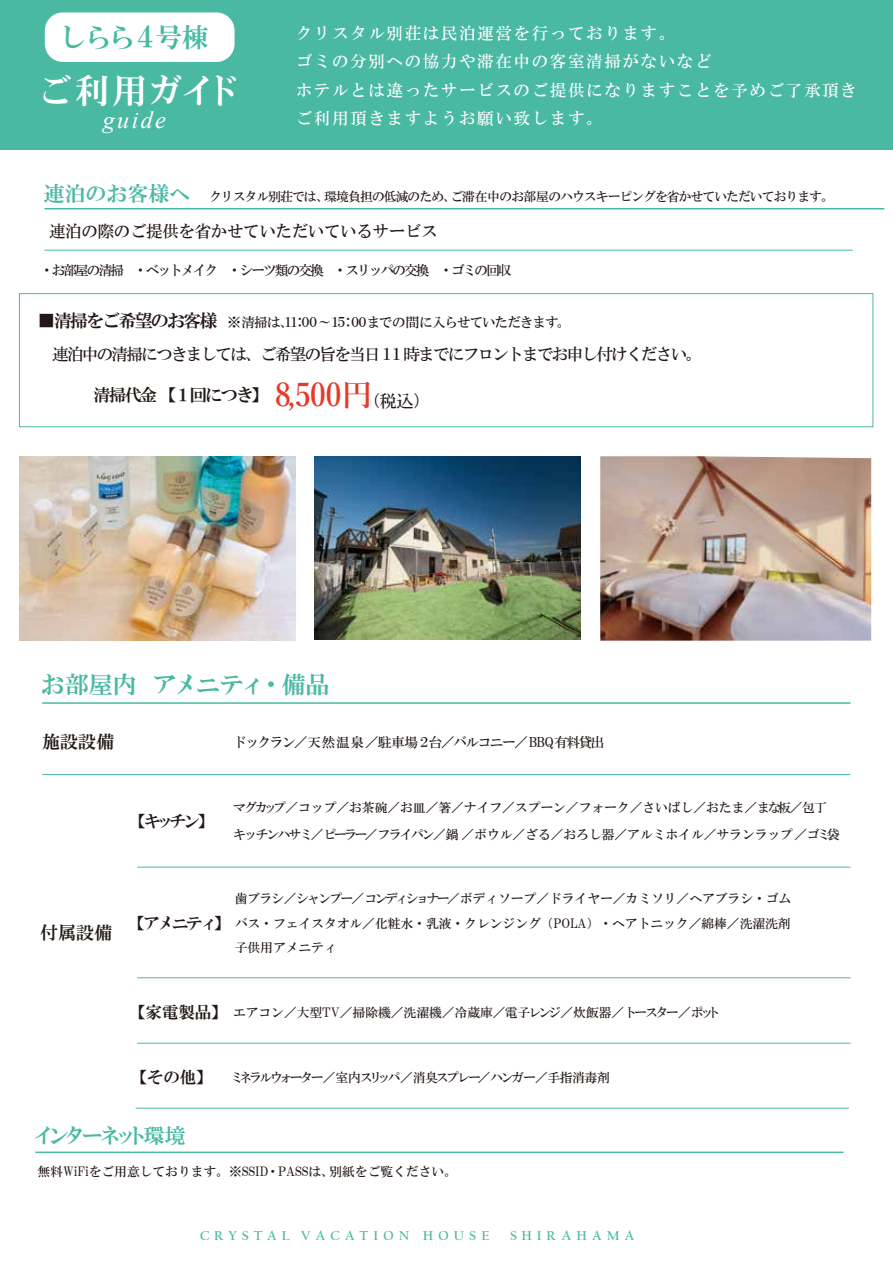
<style>
.page{position:relative;width:893px;height:1263px;background:#fff}
.page>*{position:absolute;margin:0;border:0;box-sizing:border-box;transform-origin:0 0}
.t1{font:34.65px "HGS Mincho E";color:#fff}
.t2{font:27px "HGS Mincho E";color:#49b9a2}
.t3{font:italic 24.15px "Times New Roman";letter-spacing:.1em;color:#fff}
.t4{font:24px "HGS Mincho E";color:#49b9a2}
.t5{font:21px "HGS Mincho E";letter-spacing:-.21em;color:#49b9a2}
.t6{font:18px "HGS Mincho E";letter-spacing:-.1em;color:#221815}
.t7{font:17.25px "HGS Mincho E";letter-spacing:-.1em;color:#221815}
.t8{font:16.5px/28.5px "HGS Mincho B";letter-spacing:.1em;color:#fff}
.t9{font:16.5px "HGS Mincho B";letter-spacing:-.1em;color:#221815}
.t10{font:16.5px "HGS Mincho B";letter-spacing:-.02em;color:#221815}
.t11{font:16.5px "HGS Mincho E";letter-spacing:-.14em;color:#221815}
.t12{font:13.5px "HGS Mincho B";letter-spacing:-.13em;color:#221815}
.t13{font:13.5px "HGS Mincho B";letter-spacing:-.07em;color:#221815}
.t14{font:13.5px "HGS Mincho B";letter-spacing:-.095em;color:#221815}
.t15{font:700 13.5px "Californian FB";letter-spacing:.385em;color:#49b9a2}
.t16{font:12.75px/24.3px "HGS Mincho B";color:#221815}
.t17{font:12.75px "HGS Mincho B";letter-spacing:-.07em;color:#221815}
.t18{font:12.75px "HGS Mincho B";letter-spacing:-.165em;color:#221815}
.s1{font-size:29.7px}
.s2{font-family:"HGS Mincho E";font-size:21px;color:#49b9a2}
.s3{font-family:"Yu Mincho";font-weight:600;font-size:33px;color:#e83929}
.s4{font-family:"Yu Mincho";font-weight:600;font-size:30px;color:#e83929}
.s5{font-family:"HGS Mincho B"}
.s6{font-family:"HGS Mincho E";font-size:16.5px}
</style>
<div class="page">
<img style="left:19px;top:456px;width:277px;height:184px">
<div style="left:0;top:0;width:893px;height:150px;background:#49b9a2"></div>
<hr style="left:42px;top:702px;width:808px;height:2px;background:#49b9a2">
<hr style="left:42px;top:774px;width:808px;height:1px;background:#49b9a2">
<hr style="left:137px;top:867px;width:713px;height:1px;background:#49b9a2">
<hr style="left:137px;top:977px;width:713px;height:1px;background:#49b9a2">
<hr style="left:136px;top:1108px;width:713px;height:1px;background:#49b9a2">
<hr style="left:137px;top:1043px;width:713px;height:1px;background:#49b9a2">
<hr style="left:45px;top:250px;width:808px;height:1px;background:#49b9a2">
<hr style="left:45px;top:208px;width:839px;height:1px;background:#49b9a2">
<div style="left:19px;top:293px;width:854px;height:134px;border:1px solid #49b9a2"></div>
<div style="left:45px;top:12px;width:190px;height:50px;background:#fff;border-radius:18px"></div>
<hr style="left:35px;top:1151px;width:808px;height:2px;background:#49b9a2">
<img style="left:315px;top:456px;width:265px;height:184px">
<img style="left:600px;top:456px;width:271px;height:185px">
<h2 class="t2" style="left:58px;top:23px;width:152px">しらら<span class="s1">４</span>号棟</h2>
<h1 class="t1" style="left:38px;top:73px;width:203px">ご利用ガイド</h1>
<h3 class="t3" style="left:103px;top:103px;width:65px">guide</h3>
<p class="t8" style="left:296px;top:18px;width:563px">クリスタル別荘は民泊運営を行っております。<br>ゴミの分別への協力や滞在中の客室清掃がないなど<br>ホテルとは違ったサービスのご提供になりますことを予めご了承頂きご利用頂きますようお願い致します。</p>
<p class="t17" style="left:43px;top:190px;width:792px"><span class="s2">連泊のお客様へ</span> クリスタル別荘では、環境負担の低減のため、ご滞在中のお部屋のハウスキーピングを省かせていただいております。</p>
<p class="t10" style="left:49px;top:222px;width:390px">連泊の際のご提供を省かせていただいているサービス</p>
<p class="t12" style="left:40px;top:263px;width:473px">・お部屋の清掃　・ベットメイク　・シーツ類の交換　・スリッパの交換　・ゴミの回収</p>
<h3 class="t6" style="left:37px;top:311px;width:182px">■清掃をご希望のお客様</h3>
<p class="t9" style="left:52px;top:346px;width:651px">連泊中の清掃につきましては、ご希望の旨を当日１１時までにフロントまでお申し付けください。</p>
<p class="t13" style="left:228px;top:315px;width:344px">※清掃は、１１：００～１５：００までの間に入らせていただきます。</p>
<h3 class="t7" style="left:93px;top:386px;width:338px">清掃代金【１回につき】 <span class="s3">8,500</span><span class="s4">円</span><span class="s5">（税込）</span></h3>
<h3 class="t4" style="left:41px;top:673px;width:290px">お部屋内 アメニティ・備品</h3>
<h3 class="t6" style="left:42px;top:733px;width:73px">施設設備</h3>
<p class="t14" style="left:233px;top:735px;width:373px">ドックラン／天然温泉／駐車場２台／バルコニー／ BBQ有料貸出</p>
<h3 class="t6" style="left:40px;top:923px;width:73px">付属設備</h3>
<p class="t11" style="left:129px;top:812px;width:87px">【キッチン】</p>
<p class="t16" style="left:233px;top:794px;width:608px;line-height:27.3px">マグカップ／コップ／お茶碗／お皿／箸／ナイフ／スプーン／フォーク／さいばし／おたま／まな板／包丁キッチンハサミ／ピーラー／フライパン／鍋／ボウル／ざる／おろし器／アルミホイル／サランラップ／ゴミ袋</p>
<p class="t11" style="left:128px;top:915px;width:105px">【アメニティ】</p>
<p class="t16" style="left:235px;top:887px;width:558px;text-align:justify">歯ブラシ／シャンプー／コンディショナー／ボディソープ／ドライヤー／カミソリ／ヘアブラシ・ゴムバス・フェイスタオル／化粧水・乳液・クレンジング（POLA）・ヘアトニック／綿棒／洗濯洗剤子供用アメニティ</p>
<p class="t16" style="left:129px;top:1000px;width:593px"><span class="s6">【家電製品】</span>エアコン／大型TV／掃除機／洗濯機／冷蔵庫／電子レンジ／炊飯器／トースター／ポット</p>
<p class="t11" style="left:130px;top:1069px;width:84px">【その他】</p>
<p class="t18" style="left:231px;top:1071px;width:381px">ミネラルウォーター／室内スリッパ／消臭スプレー／ハンガー／手指消毒剤</p>
<h3 class="t5" style="left:33px;top:1125px;width:154px">インターネット環境</h3>
<p class="t16" style="left:38px;top:1160px;width:421px">無料WiFiをご用意しております。※SSID・PASSは、別紙をご覧ください。</p>
<p class="t15" style="left:200px;top:1228px;width:291px">CRYSTAL VACATION HOUSE</p>
<p class="t15" style="left:510px;top:1228px;width:126px">SHIRAHAMA</p>
</div>
